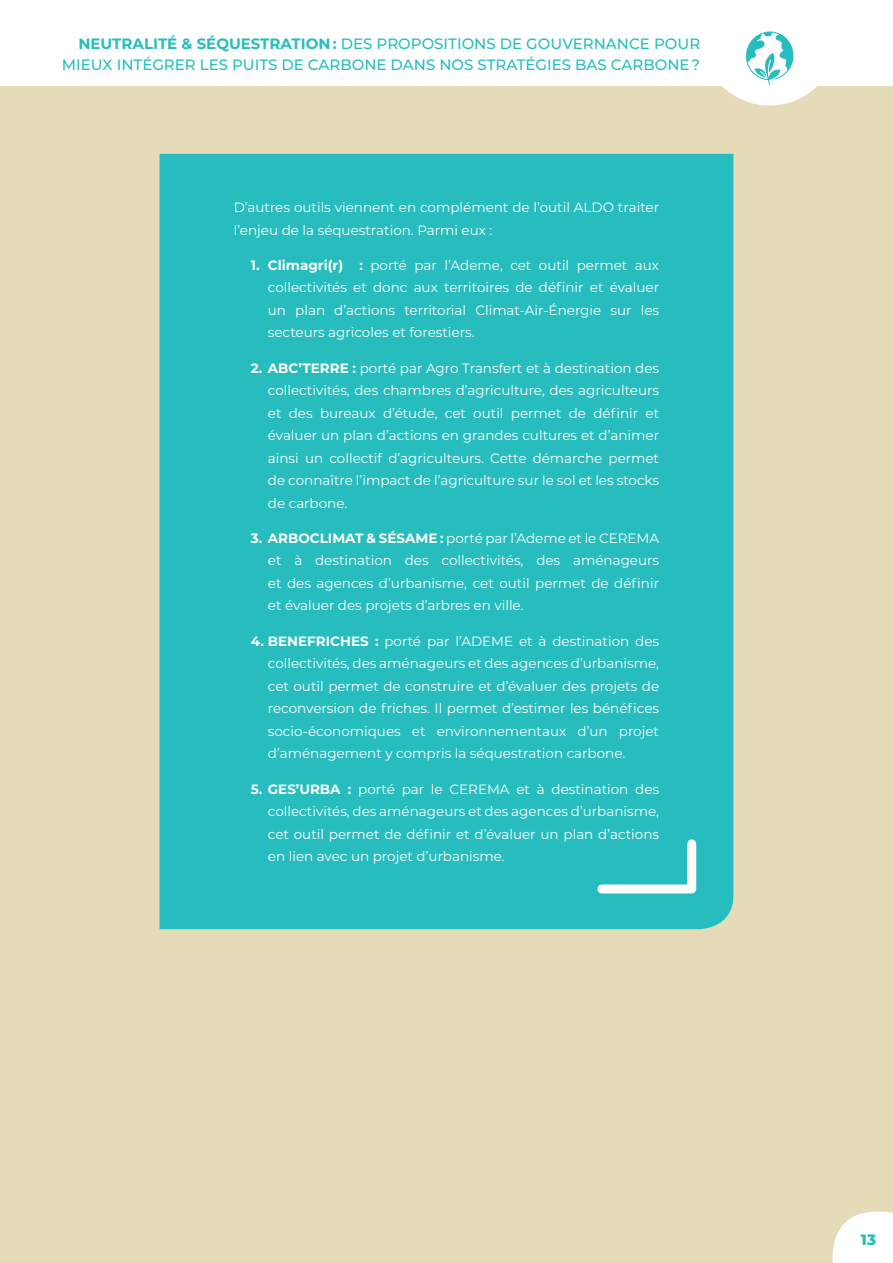
<style>
.page{position:relative;width:893px;height:1263px;background:#fff}
.page>*{position:absolute;margin:0;border:0;box-sizing:border-box;transform-origin:0 0}
.t1{font:500 15px/21px "Montserrat";color:#27bdbe;text-align:right}
.t2{font:800 15px "Montserrat";color:#27bdbe}
.t3{font:13.5px/22.5px "Montserrat";color:#fff;text-align:justify}
.t4{font:700 13.5px "Montserrat";color:#fff}
.s1{font-weight:700}
</style>
<div class="page">
<div style="left:0;top:86px;width:893px;height:1177px;background:#e5dbb8"></div>
<svg style="left:832px;top:1212px;width:61px;height:51px"></svg>
<svg style="left:700px;top:31px;width:139px;height:75px"></svg>
<div style="left:160px;top:154px;width:573px;height:775px;background:#27bdbe"></div>
<svg style="left:593px;top:835px;width:108px;height:63px"></svg>
<p class="t1" style="left:62px;top:33px;width:640px"><span class="s1">NEUTRALITÉ &amp; SÉQUESTRATION :</span> DES PROPOSITIONS DE GOUVERNANCE POUR<br>MIEUX INTÉGRER LES PUITS DE CARBONE DANS NOS STRATÉGIES BAS CARBONE ?</p>
<p class="t3" style="left:234px;top:196px;width:427px">D’autres outils viennent en complément de l’outil ALDO traiter l’enjeu de la séquestration. Parmi eux :</p>
<p class="t3" style="left:268px;top:253px;width:393px;text-indent:-17px"><span class="s1">1. CLIMAGRI(R) :</span> porté par l’Ademe, cet outil permet aux collectivités et donc aux territoires de définir et évaluer un plan d’actions territorial Climat-Air-Énergie sur les secteurs agricoles et forestiers.</p>
<p class="t3" style="left:268px;top:356px;width:393px;text-indent:-17px"><span class="s1">2. ABC’TERRE :</span> porté par Agro Transfert et à destination des collectivités, des chambres d’agriculture, des agriculteurs et des bureaux d’étude, cet outil permet de définir et évaluer un plan d’actions en grandes cultures et d’animer ainsi un collectif d’agriculteurs. Cette démarche permet de connaître l’impact de l’agriculture sur le sol et les stocks de carbone.</p>
<p class="t4" style="left:251px;top:528px;width:29px">3. ARBO</p>
<p class="t3" style="left:268px;top:526px;width:393px;text-indent:42px"><span class="s1">CLI MAT &amp; SÉSAME :</span> porté par l’Ademe et le CEREMA et à destination des collectivités, des aménageurs et des agences d’urbanisme, cet outil permet de définir et évaluer des projets d’arbres en ville.</p>
<p class="t3" style="left:268px;top:629px;width:393px;text-indent:-17px"><span class="s1">4. BENEFRICHES :</span> porté par l’ADEME et à destination des collectivités, des aménageurs et des agences d’urbanisme, cet outil permet de construire et d’évaluer des projets de reconversion de friches. Il permet d’estimer les bénéfices socio-économiques et environnementaux d’un projet d’aménagement y compris la séquestration carbone.</p>
<p class="t4" style="left:251px;top:779px;width:70px">5. GES’URBA</p>
<p class="t3" style="left:268px;top:777px;width:393px;text-indent:80px"><span class="s1">:</span> porté par le CEREMA et à destination des collectivités, des aménageurs et des agences d’urbanisme, cet outil permet de définir et d’évaluer un plan d’actions en lien avec un projet d’urbanisme.</p>
<p class="t2" style="left:861px;top:1229px;width:17px">13</p>
</div>
